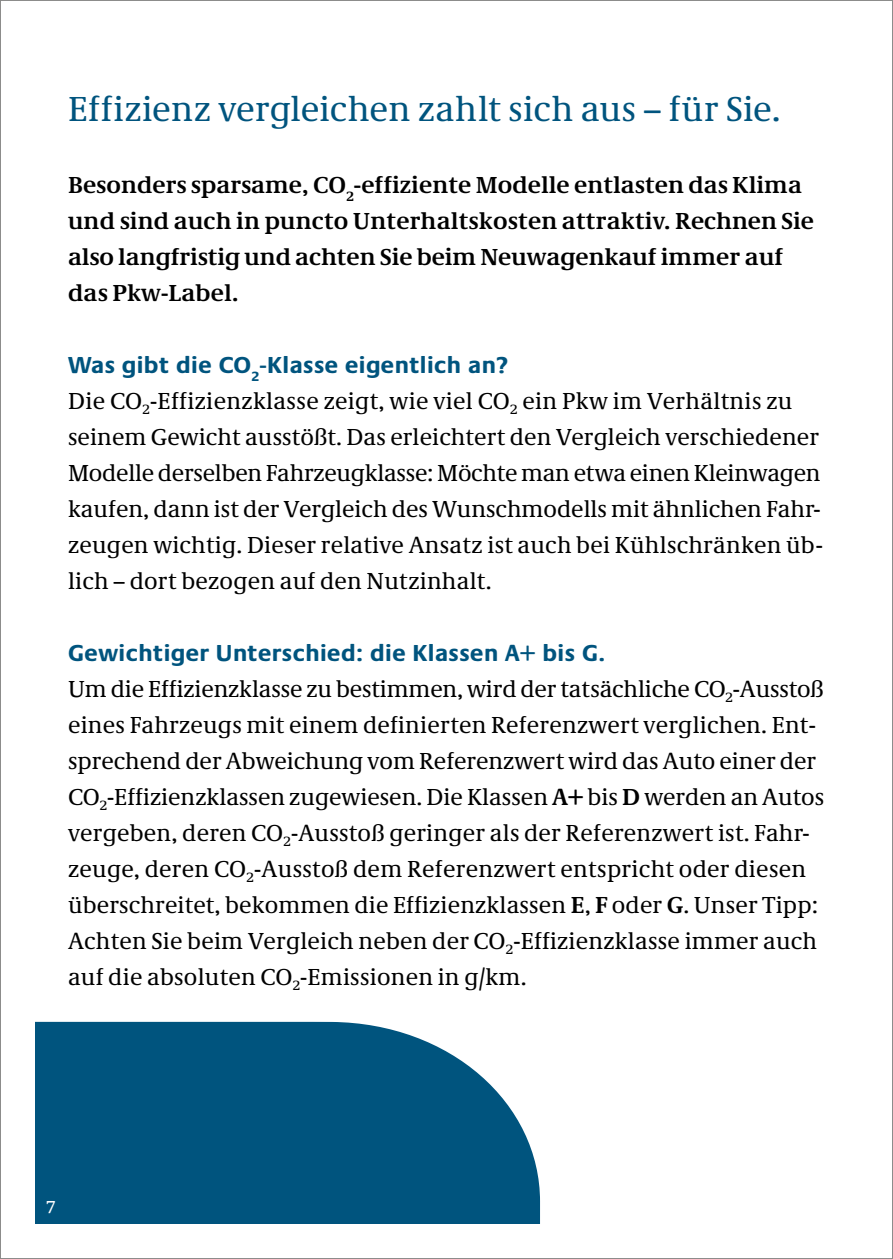
<style>
.page{position:relative;width:893px;height:1259px;background:#fff}
.page>*{position:absolute;margin:0;border:0;box-sizing:border-box;transform-origin:0 0}
.t1{font:36px "Neue Demos";letter-spacing:.005em;color:#00547e}
.t2{font:24px/36px "Neue Demos";letter-spacing:.005em;color:#000}
.t3{font:700 24px/36px "Neue Demos";letter-spacing:.005em;color:#000}
.t4{font:700 24px "Neue Praxis";letter-spacing:.02em;color:#00547e}
.t5{font:18px "Neue Demos";color:#fff}
.s1{font-weight:700}
</style>
<div class="page">
<svg style="left:35px;top:1022px;width:505px;height:202px;background:#136087"></svg>
<h1 class="t1" style="left:68px;top:87px;width:714px">Effizienz vergleichen zahlt sich aus – für Sie.</h1>
<p class="t3" style="left:68px;top:167px;width:747px">Besonders sparsame, CO<sub>2</sub>-effiziente Modelle entlasten das Klima und sind auch in puncto Unterhaltskosten attraktiv. Rechnen Sie also langfristig und achten Sie beim Neuwagenkauf immer auf das Pkw-Label.</p>
<p class="t4" style="left:68px;top:350px;width:442px">Was gibt die CO<sub>2</sub>-Klasse eigentlich an?</p>
<p class="t2" style="left:68px;top:383px;width:756px">Die CO<sub>2</sub>-Effizienzklasse zeigt, wie viel CO<sub>2</sub> ein Pkw im Verhältnis zu seinem Gewicht ausstößt. Das erleichtert den Vergleich verschiedener Modelle derselben Fahrzeugklasse: Möchte man etwa einen Kleinwagen kaufen, dann ist der Vergleich des Wunschmodells mit ähnlichen Fahr&shy;zeugen wichtig. Dieser relative Ansatz ist auch bei Kühlschränken üb&shy;lich – dort bezogen auf den Nutzinhalt.</p>
<p class="t4" style="left:68px;top:638px;width:538px">Gewichtiger Unterschied: die Klassen A+ bis G.</p>
<p class="t2" style="left:68px;top:671px;width:758px">Um die Effizienzklasse zu bestimmen, wird der tatsächliche CO<sub>2</sub>-Ausstoß eines Fahrzeugs mit einem definierten Referenzwert verglichen. Ent&shy;sprechend der Abweichung vom Referenzwert wird das Auto einer der CO<sub>2</sub>-Effizienzklassen zugewiesen. Die Klassen <span class="s1">A+</span> bis <span class="s1">D</span> werden an Autos vergeben, deren CO<sub>2</sub>-Ausstoß geringer als der Referenzwert ist. Fahr&shy;zeuge, deren CO<sub>2</sub>-Ausstoß dem Referenzwert entspricht oder diesen überschreitet, bekommen die Effizienzklassen <span class="s1">E</span>, <span class="s1">F</span> oder <span class="s1">G</span>. Unser Tipp:<br>Achten Sie beim Vergleich neben der CO<sub>2</sub>-Effizienzklasse immer auch auf die absoluten CO<sub>2</sub>-Emissionen in g/km.</p>
<p class="t5" style="left:47px;top:1195px;width:10px">7</p>
</div>
